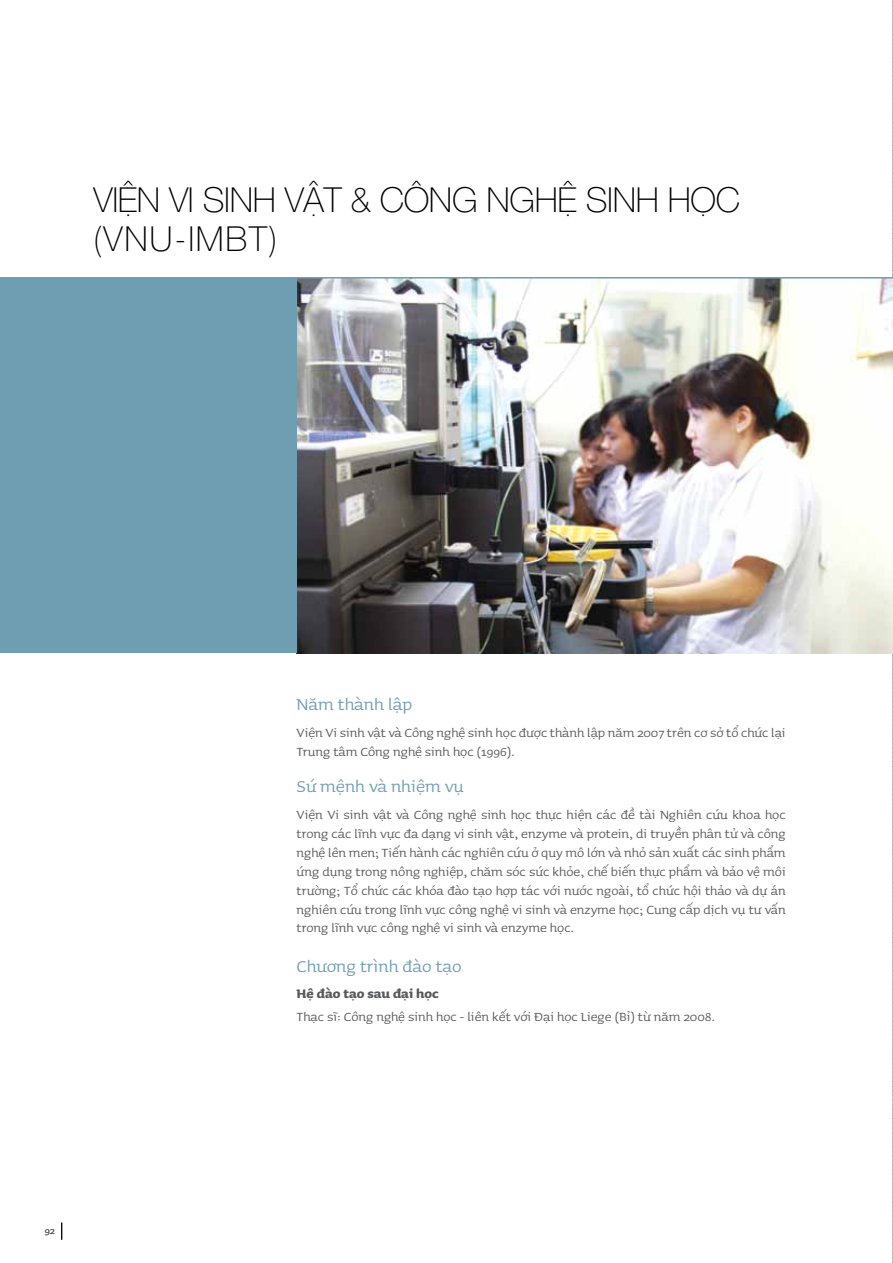
<style>
.page{position:relative;width:893px;height:1263px;background:#fff}
.page>*{position:absolute;margin:0;border:0;box-sizing:border-box;transform-origin:0 0}
.t1{font:34.5px/39px "Oxydesign HE35 Thin";letter-spacing:-.01em;color:#000}
.t2{font:21px "Oxydesign SR";color:#6f9db2}
.t3{font:15.75px/18.9px "Oxydesign SR";color:#58595b}
.t4{font:15.75px "Oxydesign SR Bold";color:#58595b}
.t5{font:12px "Oxydesign SR";color:#58595b}
</style>
<div class="page">
<svg style="left:892px;top:0;width:1px;height:1263px"></svg>
<svg style="left:61px;top:1222px;width:1px;height:18px"></svg>
<img style="left:297px;top:279px;width:596px;height:374px">
<div style="left:0;top:279px;width:297px;height:374px;background:#6f9db2"></div>
<hr style="left:0;top:277px;width:893px;height:2px;background:#6f9db2">
<h1 class="t1" style="left:94px;top:178px;width:648px">VIỆN VI SINH VẬT &amp; CÔNG NGHỆ SINH HỌC (VNU-IMBT)</h1>
<p class="t5" style="left:45px;top:1224px;width:12px">92</p>
<h2 class="t2" style="left:297px;top:692px;width:117px">Năm thành lập</h2>
<p class="t3" style="left:297px;top:723px;width:490px">Viện Vi sinh vật và Công nghệ sinh học được thành lập năm 2007 trên cơ sở tổ chức lại<br>Trung tâm Công nghệ sinh học (1996).</p>
<h2 class="t2" style="left:297px;top:773px;width:169px">Sứ mệnh và nhiệm vụ</h2>
<p class="t3" style="left:297px;top:805px;width:491px;text-align:justify">Viện Vi sinh vật và Công nghệ sinh học thực hiện các đề tài Nghiên cứu khoa học trong các lĩnh vực đa dạng vi sinh vật, enzyme và protein, di truyền phân tử và công nghệ lên men; Tiến hành các nghiên cứu ở quy mô lớn và nhỏ sản xuất các sinh phẩm ứng dụng trong nông nghiệp, chăm sóc sức khỏe, chế biến thực phẩm và bảo vệ môi trường; Tổ chức các khóa đào tạo hợp tác với nước ngoài, tổ chức hội thảo và dự án nghiên cứu trong lĩnh vực công nghệ vi sinh và enzyme học; Cung cấp dịch vụ tư vấn trong lĩnh vực công nghệ vi sinh và enzyme học.</p>
<h2 class="t2" style="left:297px;top:954px;width:167px">Chương trình đào tạo</h2>
<p class="t4" style="left:297px;top:983px;width:143px">Hệ đào tạo sau đại học</p>
<p class="t3" style="left:297px;top:1007px;width:420px">Thạc sĩ: Công nghệ sinh học - liên kết với Đại học Liege (Bỉ) từ năm 2008.</p>
</div>
